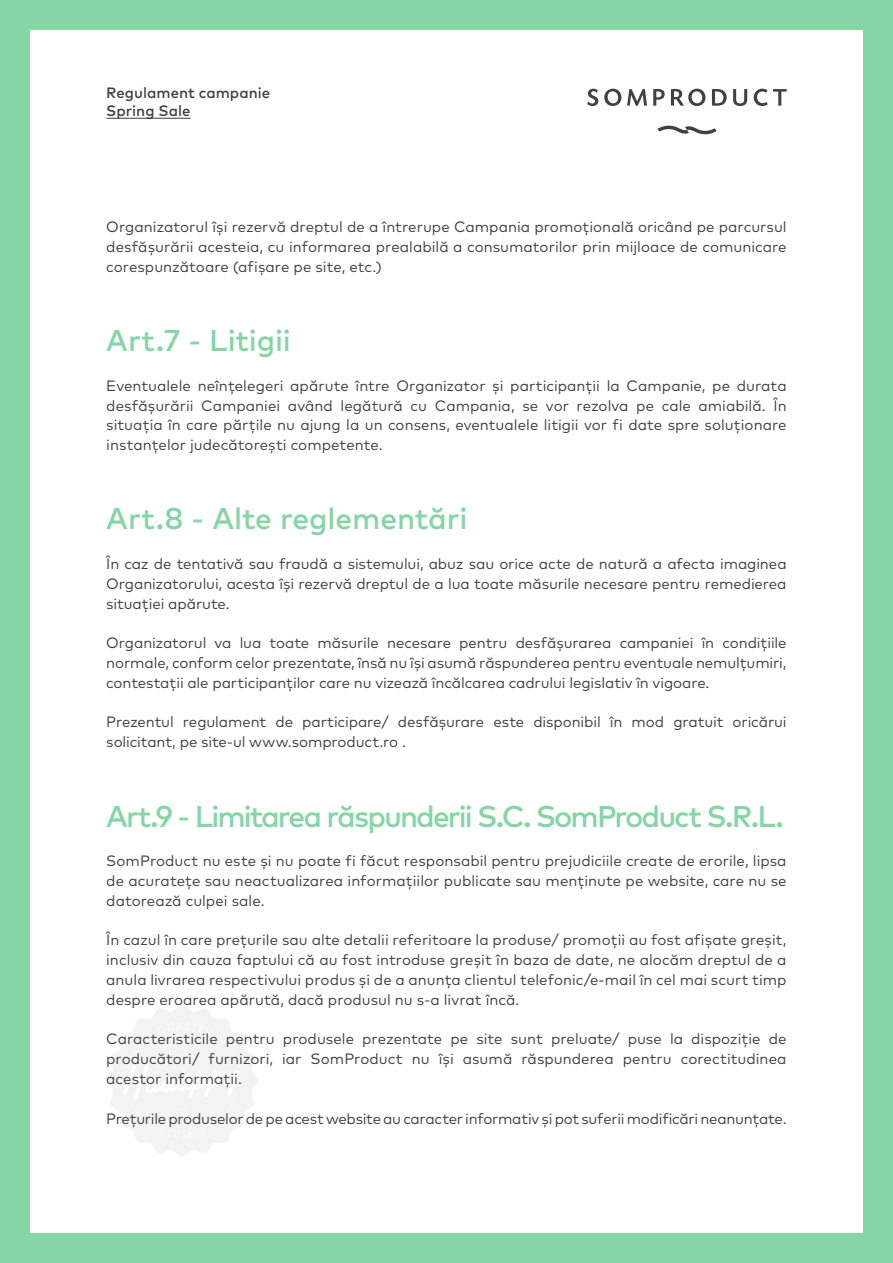
<style>
.page{position:relative;width:893px;height:1263px;background:#fff}
.page>*{position:absolute;margin:0;border:0;box-sizing:border-box;transform-origin:0 0}
.t1{font:500 30px "Mark Pro";letter-spacing:-.06em;color:#85d5a5}
.t2{font:500 30px "Mark Pro";letter-spacing:-.005em;color:#85d5a5}
.t3{font:15px/19.8px "Mark Pro";letter-spacing:-.005em;color:#414042;text-align:justify}
.t4{font:500 15px/18px "Mark Pro";color:#414042}
</style>
<div class="page">
<div style="left:0;top:0;width:893px;height:1263px;border:30px solid #85d5a5"></div>
<svg style="left:587px;top:89px;width:200px;height:45px"></svg>
<hr style="left:106px;top:118px;width:85px;height:1px;background:#414042">
<svg style="left:107px;top:1005px;width:151px;height:151px"></svg>
<p class="t4" style="left:106px;top:83px;width:165px">Regulament campanie<br>Spring Sale</p>
<p class="t3" style="left:106px;top:216px;width:682px">Organizatorul își rezervă dreptul de a întrerupe Campania promoțională oricând pe parcursul desfășurării acesteia, cu informarea prealabilă a consumatorilor prin mijloace de comunicare corespunzătoare (afișare pe site, etc.)</p>
<h1 class="t2" style="left:106px;top:318px;width:186px">Art.7 - Litigii</h1>
<p class="t3" style="left:106px;top:374px;width:682px">Eventualele neînțelegeri apărute între Organizator și participanții la Campanie, pe durata desfășurării Campaniei având legătură cu Campania, se vor rezolva pe cale amiabilă. În situația în care părțile nu ajung la un consens, eventualele litigii vor fi date spre soluționare instanțelor judecătorești competente.</p>
<h1 class="t2" style="left:106px;top:496px;width:363px">Art.8 - Alte reglementări</h1>
<p class="t3" style="left:106px;top:553px;width:682px">În caz de tentativă sau fraudă a sistemului, abuz sau orice acte de natură a afecta imaginea Organizatorului, acesta își rezervă dreptul de a lua toate măsurile necesare pentru remedierea situației apărute.</p>
<p class="t3" style="left:106px;top:632px;width:682px">Organizatorul va lua toate măsurile necesare pentru desfășurarea campaniei în condițiile normale, conform celor prezentate, însă nu își asumă răspunderea pentru eventuale nemulțumiri, contestații ale participanților care nu vizează încălcarea cadrului legislativ în vigoare.</p>
<p class="t3" style="left:106px;top:711px;width:682px">Prezentul regulament de participare/ desfășurare este disponibil în mod gratuit oricărui solicitant, pe site-ul www.somproduct.ro .</p>
<h1 class="t1" style="left:106px;top:793px;width:679px">Art.9 - Limitarea răspunderii S.C. SomProduct S.R.L.</h1>
<p class="t3" style="left:106px;top:850px;width:682px">SomProduct nu este și nu poate fi făcut responsabil pentru prejudiciile create de erorile, lipsa de acuratețe sau neactualizarea informațiilor publicate sau menținute pe website, care nu se datorează culpei sale.</p>
<p class="t3" style="left:106px;top:929px;width:682px">În cazul în care prețurile sau alte detalii referitoare la produse/ promoții au fost afișate greșit, inclusiv din cauza faptului că au fost introduse greșit în baza de date, ne alocăm dreptul de a anula livrarea respectivului produs și de a anunța clientul telefonic/e-mail în cel mai scurt timp despre eroarea apărută, dacă produsul nu s-a livrat încă.</p>
<p class="t3" style="left:106px;top:1028px;width:682px">Caracteristicile pentru produsele prezentate pe site sunt preluate/ puse la dispoziție de producători/ furnizori, iar SomProduct nu își asumă răspunderea pentru corectitudinea acestor informații.</p>
<p class="t3" style="left:106px;top:1107px;width:682px">Prețurile produselor de pe acest website au caracter informativ și pot suferii modificări neanunțate.</p>
</div>
